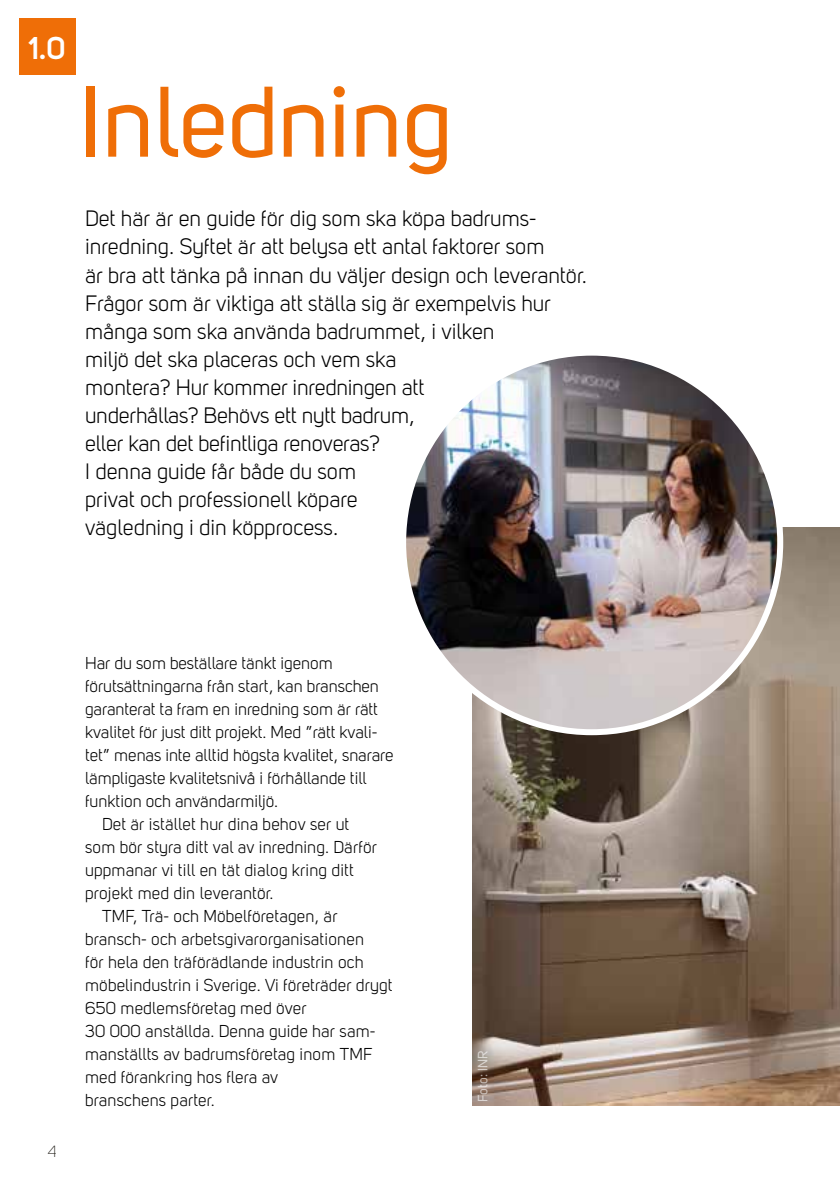
<style>
.page{position:relative;width:840px;height:1191px;background:#fff}
.page>*{position:absolute;margin:0;border:0;box-sizing:border-box;transform-origin:0 0}
.t1{font:100px "Uni Sans Regular";letter-spacing:-.01em;color:#ef6e07}
.t2{font:700 32px "Uni Sans Semi";color:#fff}
.t3{font:22px/28px "Uni Sans Book";color:#000}
.t4{font:17px "Uni Sans Book";letter-spacing:.01em;color:#000}
.t5{font:16px "Uni Sans Light";color:#1e1b15}
.t6{font:13.4px "Uni Sans Regular";color:#fff}
</style>
<div class="page">
<div style="left:19px;top:18px;width:57px;height:57px;background:#ef6e07"></div>
<img style="left:472px;top:527px;width:367px;height:579px">
<img style="left:407px;top:357px;width:372px;height:375px">
<h2 class="t2" style="left:29px;top:28px;width:38px">1.0</h2>
<h1 class="t1" style="left:80px;top:63px;width:374px">Inledning</h1>
<p class="t3" style="left:85px;top:205px;width:503px">Det här är en guide för dig som ska köpa badrums&shy;inredning. Syftet är att belysa ett antal faktorer som<br>är bra att tänka på innan du väljer design och leverantör.<br>Frågor som är viktiga att ställa sig är exempelvis hur många som ska använda badrummet, i vilken<br>miljö det ska placeras och vem ska<br>montera? Hur kommer inredningen att<br>underhållas? Behövs ett nytt badrum,<br>eller kan det befintliga renoveras?<br>I denna guide får både du som<br>privat och professionell köpare<br>vägledning i din köpprocess.</p>
<p class="t5" style="left:48px;top:1142px;width:10px">4</p>
<p class="t4" style="left:85px;top:653px;width:249px">Har du som beställare tänkt igenom</p>
<p class="t4" style="left:85px;top:676px;width:295px">förutsättningarna från start, kan branschen</p>
<p class="t4" style="left:85px;top:699px;width:294px">garanterat ta fram en inredning som är rätt</p>
<p class="t4" style="left:85px;top:722px;width:293px">kvalitet för just ditt projekt. Med ”rätt kvali-</p>
<p class="t4" style="left:85px;top:745px;width:310px">tet” menas inte alltid högsta kvalitet, snarare</p>
<p class="t4" style="left:85px;top:768px;width:283px">lämpligaste kvalitetsnivå i förhållande till</p>
<p class="t4" style="left:85px;top:791px;width:194px">funktion och användarmiljö.</p>
<p class="t4" style="left:102px;top:814px;width:248px">Det är istället hur dina behov ser ut</p>
<p class="t4" style="left:85px;top:837px;width:293px">som bör styra ditt val av inredning. Därför</p>
<p class="t4" style="left:85px;top:860px;width:270px">uppmanar vi till en tät dialog kring ditt</p>
<p class="t4" style="left:85px;top:883px;width:190px">projekt med din leverantör.</p>
<p class="t4" style="left:102px;top:906px;width:237px">TMF, Trä- och Möbelföretagen, är</p>
<p class="t4" style="left:85px;top:929px;width:280px">bransch- och arbetsgivarorganisationen</p>
<p class="t4" style="left:85px;top:952px;width:280px">för hela den träförädlande industrin och</p>
<p class="t4" style="left:85px;top:975px;width:309px">möbelindustrin i Sverige. Vi företräder drygt</p>
<p class="t4" style="left:85px;top:998px;width:223px">650 medlemsföretag med över</p>
<p class="t4" style="left:85px;top:1021px;width:292px">30 000 anställda. Denna guide har sam-</p>
<p class="t4" style="left:85px;top:1044px;width:289px">manställts av badrumsföretag inom TMF</p>
<p class="t4" style="left:85px;top:1067px;width:194px">med förankring hos flera av</p>
<p class="t4" style="left:85px;top:1090px;width:131px">branschens parter.</p>
<p class="t6" style="left:474px;top:1101px;width:53px;rotate:-90deg">Foto: INR</p>
</div>
